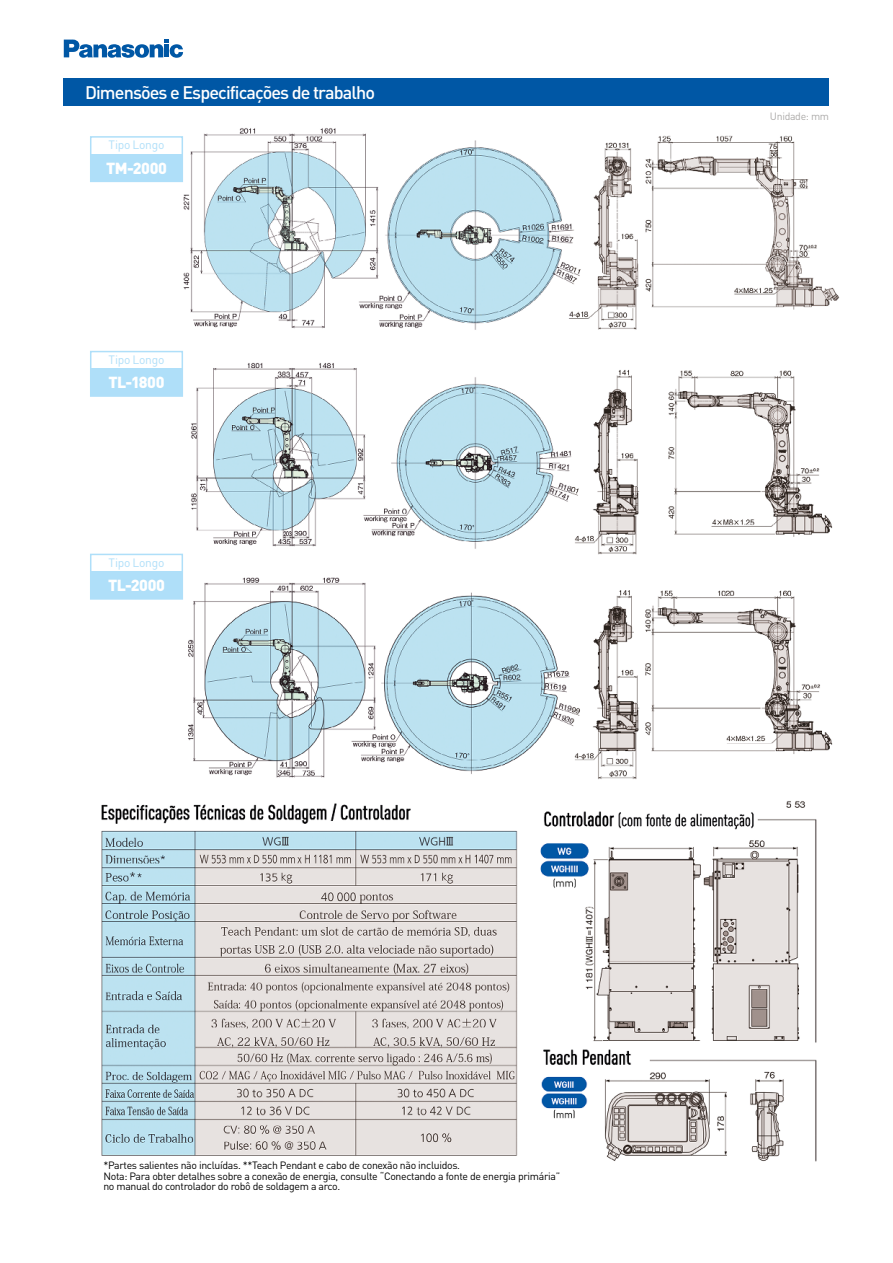
<style>
.page{position:relative;width:893px;height:1263px;background:#fff}
.page>*{position:absolute;margin:0;border:0;box-sizing:border-box;transform-origin:0 0}
.t1{font:500 18px "DINOT";letter-spacing:-.05em;color:#fff}
.t2{font:900 15.9px "DINOT";letter-spacing:-.03em;color:#fff}
.t3{font:12px "DINOT";letter-spacing:-.02em;color:#afdff9}
.t4{font:10.5px/10.5px "DINOT";letter-spacing:-.03em;color:#000}
.t5{font:10.5px "DINOT";letter-spacing:-.03em;color:#acaaa9}
</style>
<div class="page">
<svg style="left:64px;top:40px;width:119px;height:18px"></svg>
<img style="left:80px;top:78px;width:760px;height:1084px">
<div style="left:91px;top:154px;width:91px;height:27px;background:#afdff9"></div>
<div style="left:91px;top:369px;width:91px;height:27px;background:#afdff9"></div>
<div style="left:91px;top:572px;width:91px;height:27px;background:#afdff9"></div>
<div style="left:90px;top:136px;width:93px;height:46px;border:2px solid #afdff9"></div>
<div style="left:90px;top:351px;width:93px;height:46px;border:2px solid #afdff9"></div>
<div style="left:90px;top:554px;width:93px;height:46px;border:2px solid #afdff9"></div>
<div style="left:64px;top:79px;width:765px;height:27px;background:#0057a5"></div>
<h1 class="t1" style="left:85px;top:81px;width:292px">Dimensões e Especificações de trabalho</h1>
<p class="t3" style="left:109px;top:138px;width:57px">Tipo Longo</p>
<h2 class="t2" style="left:106px;top:157px;width:62px">TM-2000</h2>
<p class="t3" style="left:109px;top:352px;width:57px">Tipo Longo</p>
<h2 class="t2" style="left:108px;top:372px;width:58px">TL-1800</h2>
<p class="t3" style="left:109px;top:555px;width:57px">Tipo Longo</p>
<h2 class="t2" style="left:108px;top:575px;width:58px">TL-2000</h2>
<p class="t5" style="left:770px;top:110px;width:61px">Unidade: mm</p>
<p class="t4" style="left:103px;top:1160px;width:458px">*Partes salientes não incluídas. **Teach Pendant e cabo de conexão não incluidos.<br>Nota: Para obter detalhes sobre a conexão de energia, consulte “Conectando a fonte de energia primária” no manual do controlador do robô de soldagem a arco.</p>
</div>
